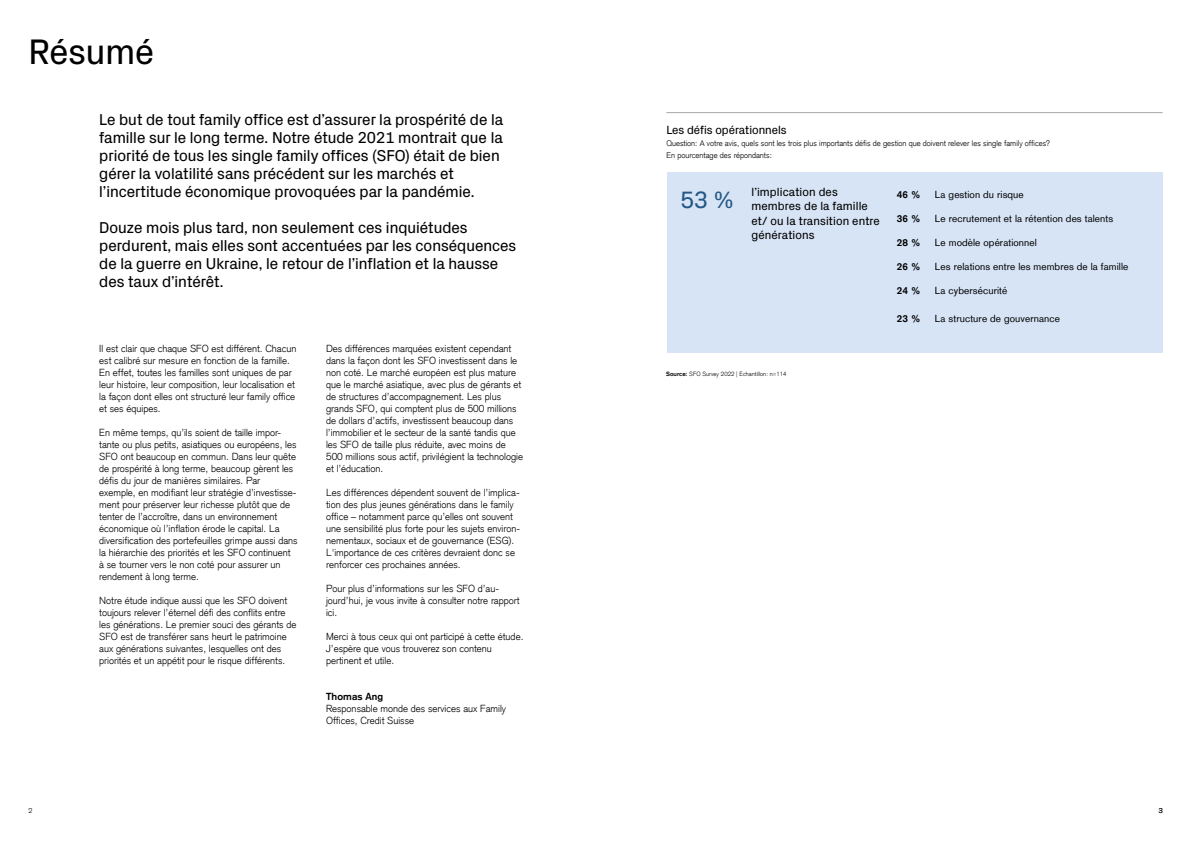
<style>
.page{position:relative;width:1191px;height:842px;background:#fff}
.page>*{position:absolute;margin:0;border:0;box-sizing:border-box;transform-origin:0 0}
.t1{font:36px "Credit Suisse Headline";color:#000}
.t2{font:24px "Credit Suisse Headline";color:#255784}
.t3{font:16px/18px "Credit Suisse Headline";color:#000}
.t4{font:12px/14px "Credit Suisse Headline";letter-spacing:.01em;color:#000}
.t5{font:300 10px/12px "Credit Suisse Type";color:#000}
.t6{font:10px "Credit Suisse Type";letter-spacing:.01em;color:#000}
.t7{font:700 10px "Credit Suisse Type";letter-spacing:.01em;color:#000}
.t8{font:300 8px/12px "Credit Suisse Type";color:#000}
.t9{font:300 7px "Credit Suisse Type";color:#000}
.t10{font:300 6px "Credit Suisse Type";letter-spacing:.01em;color:#000}
.s1{font-weight:700}
</style>
<div class="page">
<div style="left:666px;top:172px;width:496px;height:180px;background:#d7e4f6"></div>
<hr style="left:666px;top:112px;width:496px;height:1px;background:#a8a8a7">
<h1 class="t1" style="left:28px;top:26px;width:127px">Résumé</h1>
<p class="t3" style="left:99px;top:110px;width:405px">Le but de tout family office est d’assurer la prospérité de la famille sur le long terme. Notre étude 2021 montrait que la priorité de tous les single family offices (SFO) était de bien gérer la volatilité sans précédent sur les marchés et l’incertitude économique provoquées par la pandémie.</p>
<p class="t3" style="left:99px;top:218px;width:418px">Douze mois plus tard, non seulement ces inquiétudes perdurent, mais elles sont accentuées par les conséquences de la guerre en Ukraine, le retour de l’inflation et la hausse</p>
<p class="t3" style="left:99px;top:272px;width:126px">des taux d’intérêt.</p>
<p class="t5" style="left:99px;top:343px;width:199px">Il est clair que chaque SFO est différent. Chacun est calibré sur mesure en fonction de la famille.<br>En effet, toutes les familles sont uniques de par leur histoire, leur composition, leur localisation et la façon dont elles ont structuré leur family office et ses équipes.</p>
<p class="t5" style="left:99px;top:427px;width:200px">En même temps, qu’ils soient de taille impor&shy;tante ou plus petits, asiatiques ou européens, les SFO ont beaucoup en commun. Dans leur quête de prospérité à long terme, beaucoup gèrent les défis du jour de manières similaires. Par exemple, en modifiant leur stratégie d’investisse&shy;ment pour préserver leur richesse plutôt que de tenter de l’accroître, dans un environnement économique où l’inflation érode le capital. La diversification des portefeuilles grimpe aussi dans la hiérarchie des priorités et les SFO continuent à se tourner vers le non coté pour assurer un rendement à long terme.</p>
<p class="t5" style="left:99px;top:595px;width:199px">Notre étude indique aussi que les SFO doivent toujours relever l’éternel défi des conflits entre les générations. Le premier souci des gérants de SFO est de transférer sans heurt le patrimoine aux générations suivantes, lesquelles ont des priorités et un appétit pour le risque différents.</p>
<p class="t5" style="left:326px;top:343px;width:198px">Des différences marquées existent cependant dans la façon dont les SFO investissent dans le non coté. Le marché européen est plus mature que le marché asiatique, avec plus de gérants et de structures d’accompagnement. Les plus grands SFO, qui comptent plus de 500 millions de dollars d’actifs, investissent beaucoup dans l’immobilier et le secteur de la santé tandis que les SFO de taille plus réduite, avec moins de 500 millions sous actif, privilégient la technologie et l’éducation.</p>
<p class="t5" style="left:326px;top:487px;width:195px">Les différences dépendent souvent de l’implica&shy;tion des plus jeunes générations dans le family office – notamment parce qu’elles ont souvent une sensibilité plus forte pour les sujets environ&shy;nementaux, sociaux et de gouvernance (ESG).<br>L'importance de ces critères devraient donc se renforcer ces prochaines années.</p>
<p class="t5" style="left:326px;top:583px;width:195px">Pour plus d’informations sur les SFO d’au&shy;jourd’hui, je vous invite à consulter notre rapport ici.</p>
<p class="t5" style="left:326px;top:631px;width:199px">Merci à tous ceux qui ont participé à cette étude.<br>J’espère que vous trouverez son contenu pertinent et utile.</p>
<h5 class="t7" style="left:326px;top:691px;width:59px">Thomas Ang</h5>
<p class="t5" style="left:326px;top:703px;width:182px">Responsable monde des services aux Family<br>Offices, Credit Suisse</p>
<p class="t4" style="left:666px;top:122px;width:122px">Les défis opérationnels</p>
<p class="t8" style="left:666px;top:137px;width:385px">Question: A votre avis, quels sont les trois plus importants défis de gestion que doivent relever les single family offices?<br>En pourcentage des répondants:</p>
<p class="t2" style="left:680px;top:183px;width:54px">53 %</p>
<p class="t4" style="left:751px;top:185px;width:118px">l’implication des membres de la famille</p>
<p class="t7" style="left:897px;top:188px;width:25px">46 %</p>
<p class="t6" style="left:935px;top:188px;width:90px">La gestion du risque</p>
<p class="t4" style="left:751px;top:213px;width:130px">et/ ou la transition entre</p>
<p class="t7" style="left:897px;top:212px;width:25px">36 %</p>
<p class="t6" style="left:935px;top:212px;width:180px">Le recrutement et la rétention des talents</p>
<p class="t4" style="left:751px;top:227px;width:65px">générations</p>
<p class="t7" style="left:897px;top:236px;width:25px">28 %</p>
<p class="t6" style="left:935px;top:236px;width:103px">Le modèle opérationnel</p>
<p class="t7" style="left:897px;top:260px;width:25px">26 %</p>
<p class="t6" style="left:935px;top:260px;width:195px">Les relations entre les membres de la famille</p>
<p class="t7" style="left:897px;top:285px;width:25px">24 %</p>
<p class="t6" style="left:935px;top:285px;width:74px">La cybersécurité</p>
<p class="t7" style="left:897px;top:313px;width:25px">23 %</p>
<p class="t6" style="left:935px;top:313px;width:126px">La structure de gouvernance</p>
<p class="t10" style="left:666px;top:371px;width:122px"><span class="s1">Source:</span> SFO Survey 2022 | Echantillon: n=114</p>
<p class="t9" style="left:28px;top:806px;width:5px">2</p>
<p class="t9" style="left:1158px;top:806px;width:5px">3</p>
</div>
